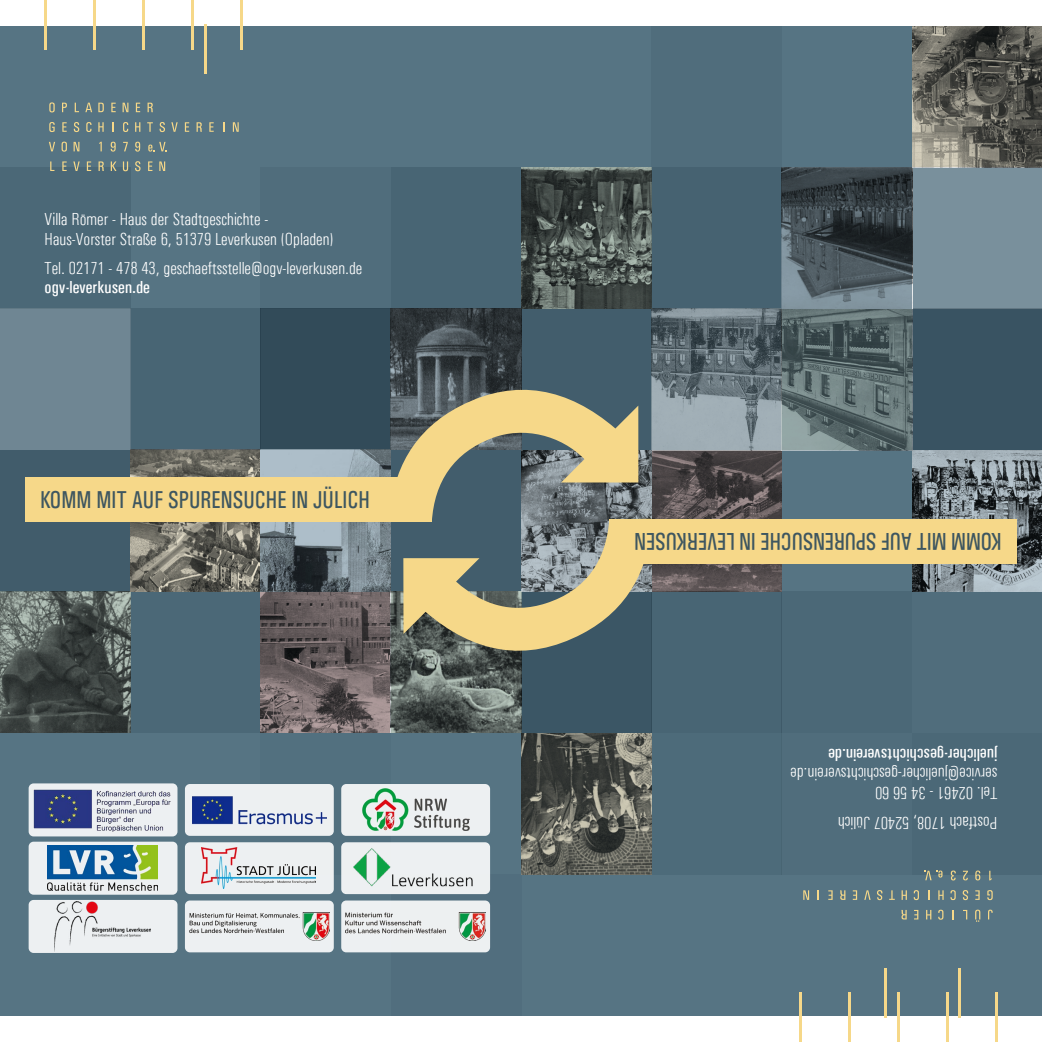
<style>
.page{position:relative;width:1042px;height:1042px;background:#567483}
.page>*{position:absolute;margin:0;border:0;box-sizing:border-box;transform-origin:0 0}
.t1{font:24.5px "Univers Condensed";letter-spacing:-.01em;color:#3e5660;scale:.9 1}
.t2{font:300 condensed 17.5px/19.2px "Univers";color:#fff}
.t3{font:17.5px "Univers Condensed";color:#fff}
</style>
<div class="page">
<div style="left:391px;top:874px;width:130px;height:142px;background:#516e7e"></div>
<div style="left:260px;top:733px;width:131px;height:141px;background:#52707f"></div>
<svg style="left:0;top:591px;width:130px;height:142px"></svg>
<div style="left:130px;top:591px;width:130px;height:142px;background:#4b6877"></div>
<svg style="left:260px;top:591px;width:131px;height:142px"></svg>
<div style="left:0;top:450px;width:130px;height:141px;background:#415c6b"></div>
<svg style="left:130px;top:450px;width:130px;height:141px"></svg>
<svg style="left:260px;top:450px;width:129px;height:141px"></svg>
<div style="left:0;top:308px;width:130px;height:142px;background:#6f8693"></div>
<svg style="left:391px;top:663px;width:130px;height:70px"></svg>
<div style="left:130px;top:308px;width:130px;height:142px;background:#486574"></div>
<svg style="left:391px;top:308px;width:130px;height:69px"></svg>
<div style="left:260px;top:308px;width:131px;height:142px;background:#324b59"></div>
<div style="left:0;top:167px;width:130px;height:141px;background:#4b6877"></div>
<div style="left:260px;top:167px;width:131px;height:141px;background:#506d7c"></div>
<div style="left:391px;top:167px;width:130px;height:141px;background:#486574"></div>
<div style="left:912px;top:733px;width:130px;height:142px;background:#4b6877"></div>
<div style="left:782px;top:733px;width:130px;height:142px;background:#506d7c"></div>
<div style="left:651px;top:733px;width:131px;height:142px;background:#4d6b7a"></div>
<svg style="left:521px;top:733px;width:130px;height:142px"></svg>
<div style="left:912px;top:592px;width:130px;height:141px;background:#506d7c"></div>
<div style="left:782px;top:592px;width:130px;height:141px;background:#4b6877"></div>
<div style="left:651px;top:592px;width:131px;height:141px;background:#486574"></div>
<div style="left:521px;top:592px;width:130px;height:141px;background:#3b5665"></div>
<svg style="left:912px;top:450px;width:130px;height:142px"></svg>
<svg style="left:652px;top:450px;width:130px;height:142px"></svg>
<div style="left:912px;top:309px;width:130px;height:141px;background:#395362"></div>
<svg style="left:782px;top:309px;width:130px;height:141px"></svg>
<svg style="left:651px;top:309px;width:131px;height:141px"></svg>
<div style="left:521px;top:309px;width:130px;height:141px;background:#425d6c"></div>
<div style="left:912px;top:167px;width:130px;height:142px;background:#79909c"></div>
<svg style="left:782px;top:167px;width:130px;height:142px"></svg>
<svg style="left:521px;top:167px;width:130px;height:142px"></svg>
<div style="left:651px;top:167px;width:131px;height:142px;background:#466271"></div>
<svg style="left:912px;top:25px;width:130px;height:142px"></svg>
<div style="left:651px;top:25px;width:131px;height:142px;background:#506d7c"></div>
<div style="left:0;top:1016px;width:1042px;height:26px;background:#fff"></div>
<div style="left:0;top:0;width:1042px;height:25px;background:#fff"></div>
<hr style="left:204px;top:25px;width:2px;height:49px;background:#f6d889">
<hr style="left:45px;top:0;width:2px;height:49px;background:#f6d889">
<hr style="left:94px;top:0;width:2px;height:49px;background:#f6d889">
<hr style="left:143px;top:0;width:2px;height:49px;background:#f6d889">
<hr style="left:192px;top:0;width:2px;height:49px;background:#f6d889">
<hr style="left:241px;top:0;width:2px;height:49px;background:#f6d889">
<svg style="left:49px;top:102px;width:6px;height:10px"></svg>
<svg style="left:49px;top:122px;width:6px;height:10px"></svg>
<svg style="left:62px;top:122px;width:5px;height:10px"></svg>
<svg style="left:74px;top:122px;width:5px;height:10px"></svg>
<svg style="left:49px;top:142px;width:6px;height:9px"></svg>
<svg style="left:62px;top:142px;width:5px;height:10px"></svg>
<svg style="left:74px;top:142px;width:5px;height:9px"></svg>
<svg style="left:86px;top:122px;width:5px;height:10px"></svg>
<svg style="left:98px;top:122px;width:6px;height:10px"></svg>
<svg style="left:123px;top:122px;width:5px;height:10px"></svg>
<svg style="left:135px;top:122px;width:5px;height:10px"></svg>
<svg style="left:147px;top:122px;width:6px;height:10px"></svg>
<svg style="left:160px;top:122px;width:5px;height:10px"></svg>
<svg style="left:171px;top:122px;width:7px;height:10px"></svg>
<svg style="left:185px;top:122px;width:4px;height:10px"></svg>
<svg style="left:197px;top:122px;width:5px;height:10px"></svg>
<svg style="left:209px;top:122px;width:5px;height:10px"></svg>
<svg style="left:233px;top:122px;width:6px;height:10px"></svg>
<svg style="left:62px;top:103px;width:5px;height:9px"></svg>
<svg style="left:75px;top:103px;width:4px;height:9px"></svg>
<svg style="left:85px;top:103px;width:7px;height:9px"></svg>
<svg style="left:98px;top:103px;width:6px;height:9px"></svg>
<svg style="left:111px;top:103px;width:5px;height:9px"></svg>
<svg style="left:99px;top:142px;width:3px;height:9px"></svg>
<svg style="left:111px;top:142px;width:5px;height:10px"></svg>
<svg style="left:123px;top:142px;width:5px;height:9px"></svg>
<svg style="left:148px;top:142px;width:18px;height:10px"></svg>
<svg style="left:123px;top:103px;width:5px;height:9px"></svg>
<svg style="left:136px;top:103px;width:4px;height:9px"></svg>
<svg style="left:148px;top:103px;width:5px;height:9px"></svg>
<svg style="left:50px;top:161px;width:4px;height:10px"></svg>
<svg style="left:62px;top:161px;width:5px;height:10px"></svg>
<svg style="left:73px;top:161px;width:7px;height:10px"></svg>
<svg style="left:87px;top:161px;width:4px;height:10px"></svg>
<svg style="left:99px;top:161px;width:5px;height:10px"></svg>
<svg style="left:111px;top:161px;width:5px;height:10px"></svg>
<svg style="left:123px;top:161px;width:5px;height:10px"></svg>
<svg style="left:135px;top:161px;width:6px;height:10px"></svg>
<svg style="left:148px;top:161px;width:4px;height:10px"></svg>
<svg style="left:159px;top:161px;width:6px;height:10px"></svg>
<svg style="left:135px;top:142px;width:5px;height:10px"></svg>
<hr style="left:958px;top:968px;width:2px;height:49px;background:#f6d889">
<hr style="left:884px;top:968px;width:3px;height:49px;background:#f6d889">
<hr style="left:995px;top:993px;width:2px;height:49px;background:#f6d889">
<hr style="left:946px;top:993px;width:2px;height:49px;background:#f6d889">
<hr style="left:897px;top:993px;width:2px;height:49px;background:#f6d889">
<hr style="left:848px;top:993px;width:2px;height:49px;background:#f6d889">
<hr style="left:799px;top:993px;width:2px;height:49px;background:#f6d889">
<svg style="left:988px;top:909px;width:4px;height:10px"></svg>
<svg style="left:987px;top:890px;width:5px;height:10px"></svg>
<svg style="left:975px;top:890px;width:4px;height:10px"></svg>
<svg style="left:962px;top:890px;width:6px;height:10px"></svg>
<svg style="left:950px;top:890px;width:5px;height:10px"></svg>
<svg style="left:938px;top:890px;width:5px;height:10px"></svg>
<svg style="left:913px;top:890px;width:6px;height:10px"></svg>
<svg style="left:901px;top:890px;width:6px;height:10px"></svg>
<svg style="left:889px;top:890px;width:6px;height:10px"></svg>
<svg style="left:877px;top:890px;width:5px;height:10px"></svg>
<svg style="left:864px;top:890px;width:6px;height:10px"></svg>
<svg style="left:853px;top:890px;width:4px;height:10px"></svg>
<svg style="left:840px;top:890px;width:5px;height:10px"></svg>
<svg style="left:828px;top:890px;width:4px;height:10px"></svg>
<svg style="left:803px;top:890px;width:6px;height:10px"></svg>
<svg style="left:975px;top:909px;width:5px;height:13px"></svg>
<svg style="left:963px;top:910px;width:4px;height:9px"></svg>
<svg style="left:952px;top:910px;width:2px;height:9px"></svg>
<svg style="left:938px;top:909px;width:5px;height:10px"></svg>
<svg style="left:926px;top:910px;width:5px;height:9px"></svg>
<svg style="left:989px;top:871px;width:3px;height:9px"></svg>
<svg style="left:975px;top:870px;width:5px;height:10px"></svg>
<svg style="left:963px;top:871px;width:5px;height:9px"></svg>
<svg style="left:951px;top:870px;width:5px;height:10px"></svg>
<svg style="left:925px;top:870px;width:17px;height:10px"></svg>
<svg style="left:914px;top:910px;width:4px;height:9px"></svg>
<svg style="left:901px;top:910px;width:5px;height:9px"></svg>
<svg style="left:389px;top:377px;width:263px;height:286px"></svg>
<div style="left:25px;top:477px;width:407px;height:45px;background:#f6d889"></div>
<div style="left:609px;top:519px;width:408px;height:44px;background:#f6d889"></div>
<div style="left:185px;top:784px;width:149px;height:52px;background:#edf0f1;border-radius:5px"></div>
<div style="left:185px;top:842px;width:149px;height:52px;background:#edf0f2;border-radius:5px"></div>
<div style="left:185px;top:900px;width:149px;height:52px;background:#edf0f2;border-radius:5px"></div>
<div style="left:29px;top:783px;width:148px;height:53px;background:#edf0f2;border-radius:5px"></div>
<div style="left:29px;top:841px;width:148px;height:53px;background:#edf0f2;border-radius:5px"></div>
<div style="left:29px;top:900px;width:148px;height:53px;background:#edf0f2;border-radius:5px"></div>
<div style="left:341px;top:784px;width:149px;height:52px;background:#edf0f2;border-radius:5px"></div>
<div style="left:341px;top:842px;width:149px;height:52px;background:#edf0f1;border-radius:5px"></div>
<div style="left:341px;top:900px;width:149px;height:52px;background:#edf0f1;border-radius:5px"></div>
<img style="left:33px;top:789px;width:138px;height:43px">
<img style="left:192px;top:796px;width:134px;height:29px">
<img style="left:47px;top:845px;width:111px;height:45px">
<img style="left:201px;top:847px;width:114px;height:41px">
<img style="left:354px;top:848px;width:119px;height:39px">
<img style="left:54px;top:902px;width:97px;height:49px">
<img style="left:356px;top:788px;width:120px;height:48px">
<img style="left:189px;top:912px;width:141px;height:28px">
<img style="left:346px;top:912px;width:140px;height:28px">
<p class="t2" style="left:45px;top:210px;width:290px">Villa Römer - Haus der Stadtgeschichte -<br>Haus-Vorster Straße 6, 51379 Leverkusen (Opladen)</p>
<p class="t2" style="left:45px;top:258px;width:319px">Tel. 02171 - 478 43, geschaeftsstelle@ogv-leverkusen.de</p>
<p class="t3" style="left:45px;top:277px;width:107px">ogv-leverkusen.de</p>
<h1 class="t1" style="left:40px;top:485px;width:368px">KOMM MIT AUF SPURENSUCHE IN JÜLICH</h1>
<h1 class="t1" style="left:1002px;top:555px;width:410px;rotate:-180deg">KOMM MIT AUF SPURENSUCHE IN LEVERKUSEN</h1>
<p class="t3" style="left:997px;top:765px;width:171px;rotate:-180deg">juelicher-geschichtsverein.de</p>
<p class="t2" style="left:997px;top:783px;width:208px;rotate:-180deg">service@juelicher-geschichtsverein.de</p>
<p class="t2" style="left:997px;top:837px;width:161px;line-height:29.2px;rotate:-180deg">Postfach 1708, 52407 Jülich<br>Tel. 02461 - 34 56 60</p>
</div>
